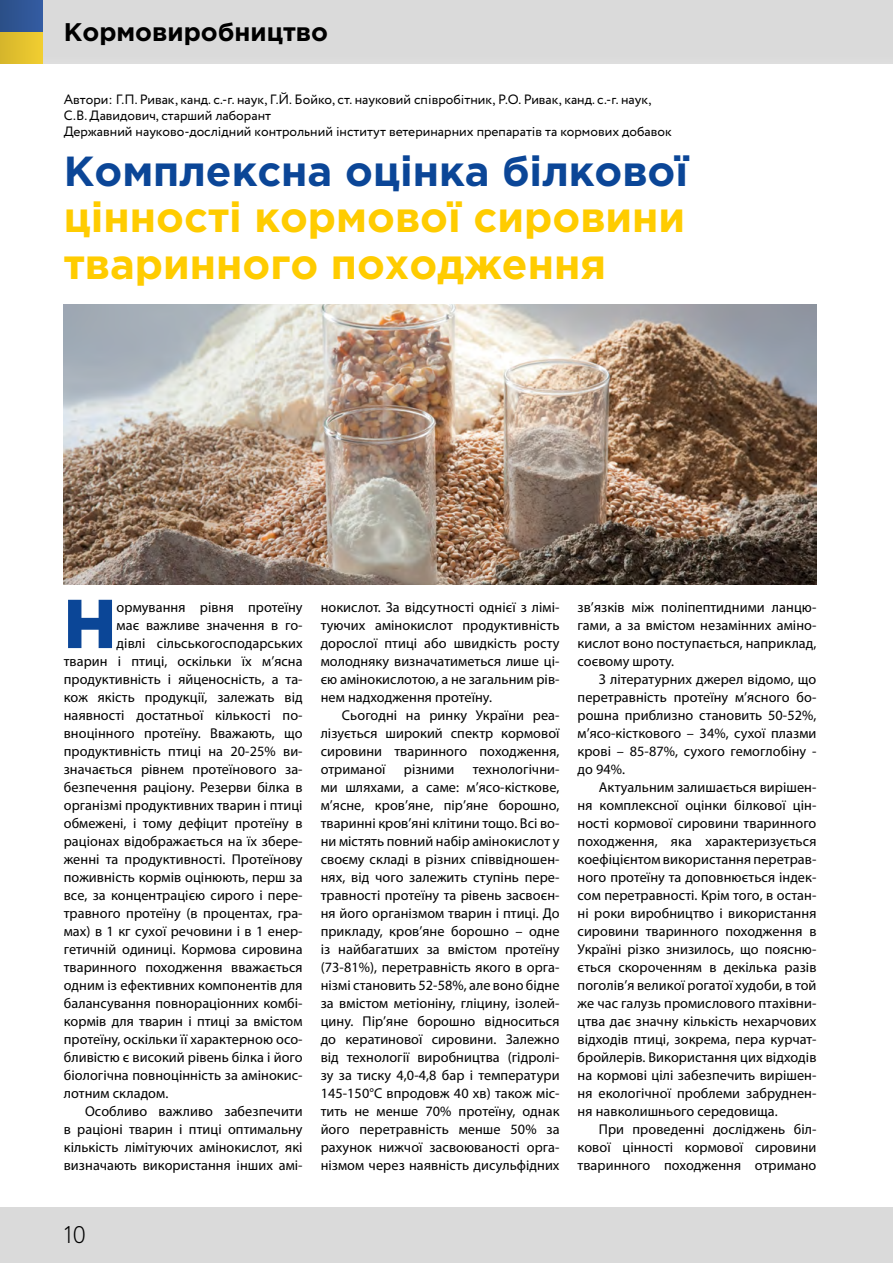
<style>
.page{position:relative;width:893px;height:1263px;background:#fff}
.page>*{position:absolute;margin:0;border:0;box-sizing:border-box;transform-origin:0 0}
.t1{font:900 69px "Gotham Pro";color:#0b4697}
.t2{font:700 42px/46.5px "Gotham Pro";color:#fc0}
.t3{font:700 42px "Gotham Pro";color:#0b4697}
.t4{font:700 25.5px "Gotham Pro";color:#000}
.t5{font:300 24px "Circe";color:#000}
.t6{font:14.25px/18px "Myriad Pro";letter-spacing:.005em;color:#000;text-align:justify}
.t7{font:13.5px/16.2px "Circe";color:#000}
</style>
<div class="page">
<div style="left:0;top:1208px;width:893px;height:55px;background:#dadada"></div>
<div style="left:0;top:0;width:893px;height:64px;background:#dadada"></div>
<div style="left:0;top:32px;width:43px;height:32px;background:linear-gradient(to right,#d5b52b,#f1ce31)"></div>
<div style="left:0;top:0;width:43px;height:32px;background:linear-gradient(to right,#2b4f87,#345ca3)"></div>
<img style="left:64px;top:304px;width:752px;height:281px">
<h3 class="t4" style="left:64px;top:17px;width:266px">Кормовиробництво</h3>
<p class="t7" style="left:64px;top:92px;width:610px">Автори: Г.П. Ривак, канд. с.-г. наук, Г.Й. Бойко, ст. науковий співробітник, Р.О. Ривак, канд. с.-г. наук,<br>С.В. Давидович, старший лаборант<br>Державний науково-дослідний контрольний інститут ветеринарних препаратів та кормових добавок</p>
<h2 class="t3" style="left:64px;top:147px;width:626px">Комплексна оцінка білкової</h2>
<h2 class="t2" style="left:64px;top:193px;width:623px">цінності кормової сировини тваринного походження</h2>
<h1 class="t1" style="left:64px;top:584px;width:54px">Н</h1>
<p class="t6" style="left:117px;top:598px;width:188px">ормування рівня протеїну</p>
<p class="t6" style="left:117px;top:616px;width:188px">має важливе значення в го-</p>
<p class="t6" style="left:117px;top:634px;width:188px">дівлі сільськогосподарських</p>
<p class="t6" style="left:64px;top:652px;width:240px">тварин і птиці, оскільки їх м’ясна</p>
<p class="t6" style="left:64px;top:670px;width:240px">продуктивність і яйценосність, а та-</p>
<p class="t6" style="left:64px;top:688px;width:240px">кож якість продукції, залежать від</p>
<p class="t6" style="left:64px;top:706px;width:240px">наявності достатньої кількості по-</p>
<p class="t6" style="left:64px;top:724px;width:240px">вноцінного протеїну. Вважають, що</p>
<p class="t6" style="left:64px;top:742px;width:240px">продуктивність птиці на 20-25% ви-</p>
<p class="t6" style="left:64px;top:760px;width:240px">значається рівнем протеїнового за-</p>
<p class="t6" style="left:64px;top:778px;width:240px">безпечення раціону. Резерви білка в</p>
<p class="t6" style="left:64px;top:796px;width:240px">організмі продуктивних тварин і птиці</p>
<p class="t6" style="left:64px;top:814px;width:240px">обмежені, і тому дефіцит протеїну в</p>
<p class="t6" style="left:64px;top:832px;width:240px">раціонах відображається на їх збере-</p>
<p class="t6" style="left:64px;top:850px;width:240px">женні та продуктивності. Протеїнову</p>
<p class="t6" style="left:64px;top:868px;width:240px">поживність кормів оцінюють, перш за</p>
<p class="t6" style="left:64px;top:886px;width:240px">все, за концентрацією сирого і пере-</p>
<p class="t6" style="left:64px;top:904px;width:240px">травного протеїну (в процентах, гра-</p>
<p class="t6" style="left:64px;top:922px;width:240px">мах) в 1 кг сухої речовини і в 1 енер-</p>
<p class="t6" style="left:64px;top:940px;width:240px">гетичній одиниці. Кормова сировина</p>
<p class="t6" style="left:64px;top:958px;width:240px">тваринного походження вважається</p>
<p class="t6" style="left:64px;top:976px;width:240px">одним із ефективних компонентів для</p>
<p class="t6" style="left:64px;top:994px;width:240px">балансування повнораціонних комбі-</p>
<p class="t6" style="left:64px;top:1012px;width:240px">кормів для тварин і птиці за вмістом</p>
<p class="t6" style="left:64px;top:1030px;width:240px">протеїну, оскільки її характерною осо-</p>
<p class="t6" style="left:64px;top:1048px;width:240px">бливістю є високий рівень білка і його</p>
<p class="t6" style="left:64px;top:1066px;width:240px">біологічна повноцінність за амінокис-</p>
<p class="t6" style="left:64px;top:1084px;width:106px">лотним складом.</p>
<p class="t6" style="left:85px;top:1102px;width:219px">Особливо важливо забезпечити</p>
<p class="t6" style="left:64px;top:1120px;width:240px">в раціоні тварин і птиці оптимальну</p>
<p class="t6" style="left:64px;top:1138px;width:240px">кількість лімітуючих амінокислот, які</p>
<p class="t6" style="left:64px;top:1156px;width:240px">визначають використання інших амі-</p>
<p class="t6" style="left:321px;top:598px;width:240px">нокислот. За відсутності однієї з лімі&shy;туючих амінокислот продуктивність дорослої птиці або швидкість росту молодняку визначатиметься лише ці&shy;єю амінокислотою, а не загальним рів&shy;нем надходження протеїну.</p>
<p class="t6" style="left:321px;top:706px;width:240px;text-indent:21px">Сьогодні на ринку України реа&shy;лізується широкий спектр кормової сировини тваринного походження, отриманої</p>
<p class="t6" style="left:321px;top:760px;width:240px;text-indent:152px">технологічни&shy;ми шляхами, а саме: м’ясо-кісткове, м’ясне, кров’яне, пір’яне борошно, тваринні кров’яні клітини тощо. Всі во&shy;ни містять повний набір амінокислот у своєму складі в різних співвідношен&shy;нях, від чого залежить ступінь пере&shy;травності протеїну та рівень засвоєн&shy;ня його організмом тварин і птиці. До прикладу, кров’яне борошно – одне із найбагатших за вмістом протеїну (73-81%), перетравність якого в орга&shy;нізмі становить 52-58%, але воно бідне за вмістом метіоніну, гліцину, ізолей&shy;цину. Пір’яне борошно відноситься до кератинової сировини. Залежно від технології виробництва (гідролі&shy;зу за тиску 4,0-4,8 бар і температури 145-150°С впродовж 40 хв) також міс&shy;тить не менше 70% протеїну, однак його перетравність менше 50% за рахунок нижчої засвоюваності орга&shy;нізмом через наявність дисульфідних</p>
<p class="t6" style="left:404px;top:760px;width:52px">різними</p>
<p class="t6" style="left:578px;top:598px;width:240px">зв’язків між поліпептидними ланцю&shy;гами, а за вмістом незамінних аміно&shy;кислот воно поступається, наприклад, соєвому шроту.</p>
<p class="t6" style="left:578px;top:670px;width:240px;text-indent:21px">З літературних джерел відомо, що перетравність протеїну м’ясного бо&shy;рошна приблизно становить 50-52%, м’ясо-кісткового – 34%, сухої плазми крові – 85-87%, сухого гемоглобіну - до 94%.</p>
<p class="t6" style="left:578px;top:778px;width:240px;text-indent:21px">Актуальним залишається вирішен&shy;ня комплексної оцінки білкової цін&shy;ності кормової сировини тваринного походження, яка характеризується коефіцієнтом використання перетрав&shy;ного протеїну та доповнюється індек&shy;сом перетравності. Крім того, в остан&shy;ні роки виробництво і використання сировини тваринного походження в Україні різко знизилось, що поясню&shy;ється скороченням в декілька разів поголів’я великої рогатої худоби, в той же час галузь промислового птахівни&shy;цтва дає значну кількість нехарчових відходів птиці, зокрема, пера курчат&shy;бройлерів. Використання цих відходів на кормові цілі забезпечить вирішен&shy;ня екологічної проблеми забруднен&shy;ня навколишнього середовища.</p>
<p class="t6" style="left:578px;top:1120px;width:240px;text-indent:21px">При проведенні досліджень біл&shy;кової цінності кормової сировини тваринного походження отримано</p>
<h3 class="t5" style="left:64px;top:1218px;width:24px">10</h3>
</div>
